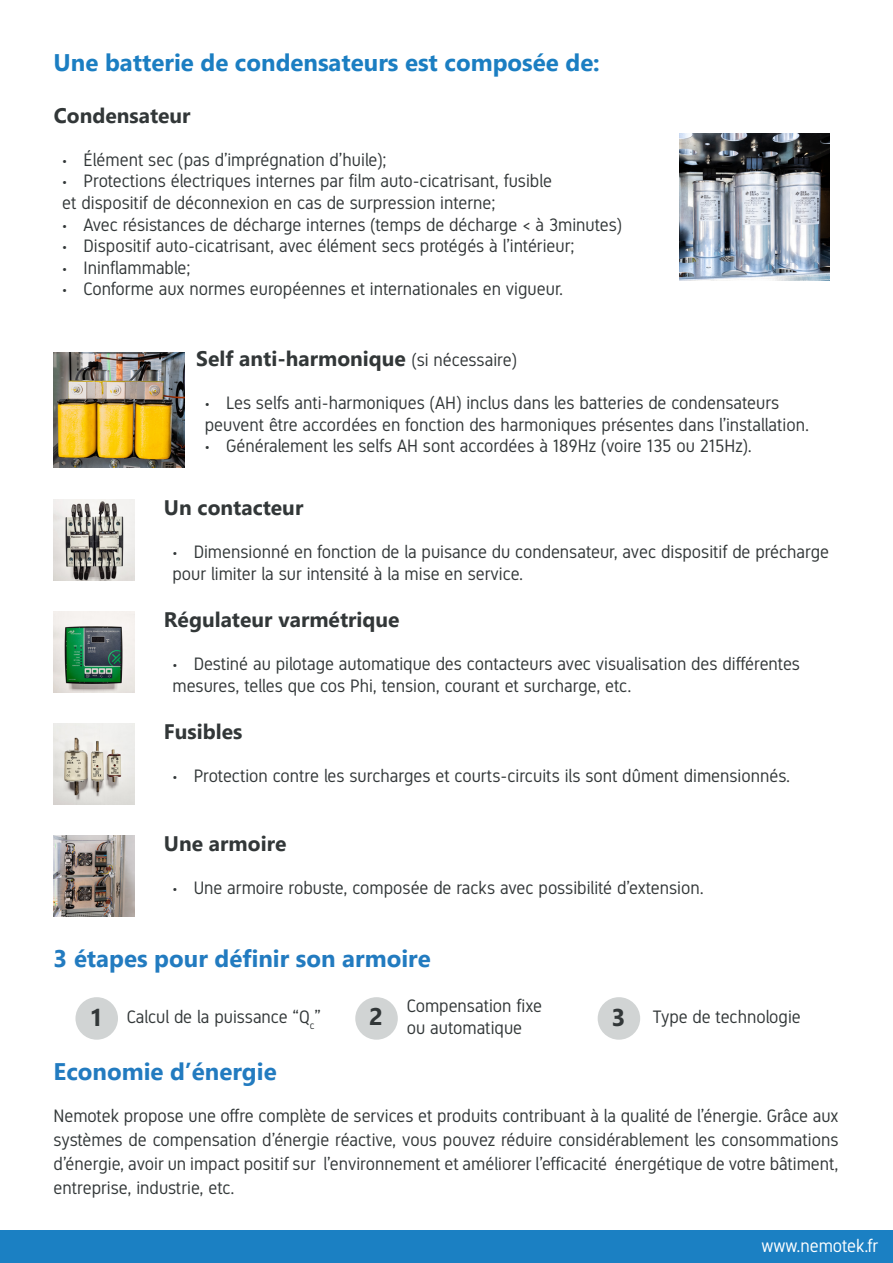
<style>
.page{position:relative;width:893px;height:1263px;background:#fff}
.page>*{position:absolute;margin:0;border:0;box-sizing:border-box;transform-origin:0 0}
.t1{font:700 24px "Gadugi";color:#227bc0}
.t2{font:700 24px "Gadugi";color:#1b7ec2}
.t3{font:700 24px "Gadugi";color:#323738}
.t4{font:700 21px "Gadugi";color:#323738}
.t5{font:18px/21.6px "Gidole";color:#323738}
.t6{font:18px "Gidole";color:#fff}
.s1{font-family:"Gidole";font-weight:400;font-size:18px}
</style>
<div class="page">
<img style="left:679px;top:133px;width:150px;height:148px">
<img style="left:54px;top:352px;width:131px;height:116px">
<img style="left:54px;top:500px;width:81px;height:81px">
<img style="left:54px;top:723px;width:81px;height:81px">
<img style="left:54px;top:612px;width:81px;height:80px">
<img style="left:54px;top:835px;width:81px;height:81px">
<div style="left:75px;top:997px;width:43px;height:43px;background:#d1d4d4;border-radius:50%"></div>
<div style="left:355px;top:997px;width:43px;height:43px;background:#d1d4d4;border-radius:50%"></div>
<div style="left:598px;top:997px;width:42px;height:43px;background:#d1d4d4;border-radius:50%"></div>
<div style="left:0;top:1230px;width:892px;height:33px;background:#1b80c3"></div>
<p class="t2" style="left:54px;top:49px;width:548px">Une batterie de condensateurs est composée de:</p>
<p class="t4" style="left:54px;top:103px;width:138px">Condensateur</p>
<p class="t5" style="left:62px;top:149px;width:326px">• Élément sec (pas d’imprégnation d’huile);</p>
<p class="t5" style="left:62px;top:170px;width:491px">• Protections électriques internes par film auto-cicatrisant, fusible et dispositif de déconnexion en cas de surpression interne;</p>
<p class="t5" style="left:62px;top:213px;width:561px">• Avec résistances de décharge internes (temps de décharge &lt; à 3minutes)</p>
<p class="t5" style="left:62px;top:235px;width:514px">• Dispositif auto-cicatrisant, avec élément secs protégés à l’intérieur;</p>
<p class="t5" style="left:62px;top:257px;width:130px">• Ininflammable;</p>
<p class="t5" style="left:62px;top:278px;width:503px">• Conforme aux normes européennes et internationales en vigueur.</p>
<p class="t4" style="left:196px;top:346px;width:322px">Self anti-harmonique <span class="s1">(si nécessaire)</span></p>
<p class="t5" style="left:205px;top:392px;width:606px">• Les selfs anti-harmoniques (AH) inclus dans les batteries de condensateurs peuvent être accordées en fonction des harmoniques présentes dans l’installation.</p>
<p class="t5" style="left:205px;top:435px;width:549px">• Généralement les selfs AH sont accordées à 189Hz (voire 135 ou 215Hz).</p>
<p class="t4" style="left:164px;top:495px;width:141px">Un contacteur</p>
<p class="t5" style="left:172px;top:541px;width:658px">• Dimensionné en fonction de la puisance du condensateur, avec dispositif de précharge pour limiter la sur intensité à la mise en service.</p>
<p class="t4" style="left:164px;top:607px;width:237px">Régulateur varmétrique</p>
<p class="t5" style="left:172px;top:653px;width:629px">• Destiné au pilotage automatique des contacteurs avec visualisation des différentes mesures, telles que cos Phi, tension, courant et surcharge, etc.</p>
<p class="t4" style="left:164px;top:719px;width:80px">Fusibles</p>
<p class="t5" style="left:172px;top:765px;width:619px">• Protection contre les surcharges et courts-circuits ils sont dûment dimensionnés.</p>
<p class="t4" style="left:164px;top:831px;width:124px">Une armoire</p>
<p class="t5" style="left:172px;top:877px;width:533px">• Une armoire robuste, composée de racks avec possibilité d’extension.</p>
<p class="t1" style="left:54px;top:944px;width:379px">3 étapes pour définir son armoire</p>
<p class="t3" style="left:89px;top:1003px;width:15px">1</p>
<p class="t5" style="left:127px;top:1006px;width:196px">Calcul de la puissance “Q<sub>c</sub>”</p>
<p class="t3" style="left:369px;top:1002px;width:15px">2</p>
<p class="t5" style="left:407px;top:995px;width:137px">Compensation fixe</p>
<p class="t5" style="left:407px;top:1017px;width:117px">ou automatique</p>
<p class="t5" style="left:653px;top:1006px;width:149px">Type de technologie</p>
<p class="t1" style="left:54px;top:1056px;width:225px">Economie d’énergie</p>
<p class="t5" style="left:54px;top:1103px;width:786px;line-height:24px;text-align:justify">Nemotek propose une offre complète de services et produits contribuant à la qualité de l’énergie. Grâce aux systèmes de compensation d’énergie réactive, vous pouvez réduire considérablement les consommations d’énergie, avoir un impact positif sur l’environnement et améliorer l’efficacité énergétique de votre bâtiment, entreprise, industrie, etc.</p>
<p class="t6" style="left:762px;top:1235px;width:118px">www.nemotek.fr</p>
</div>
